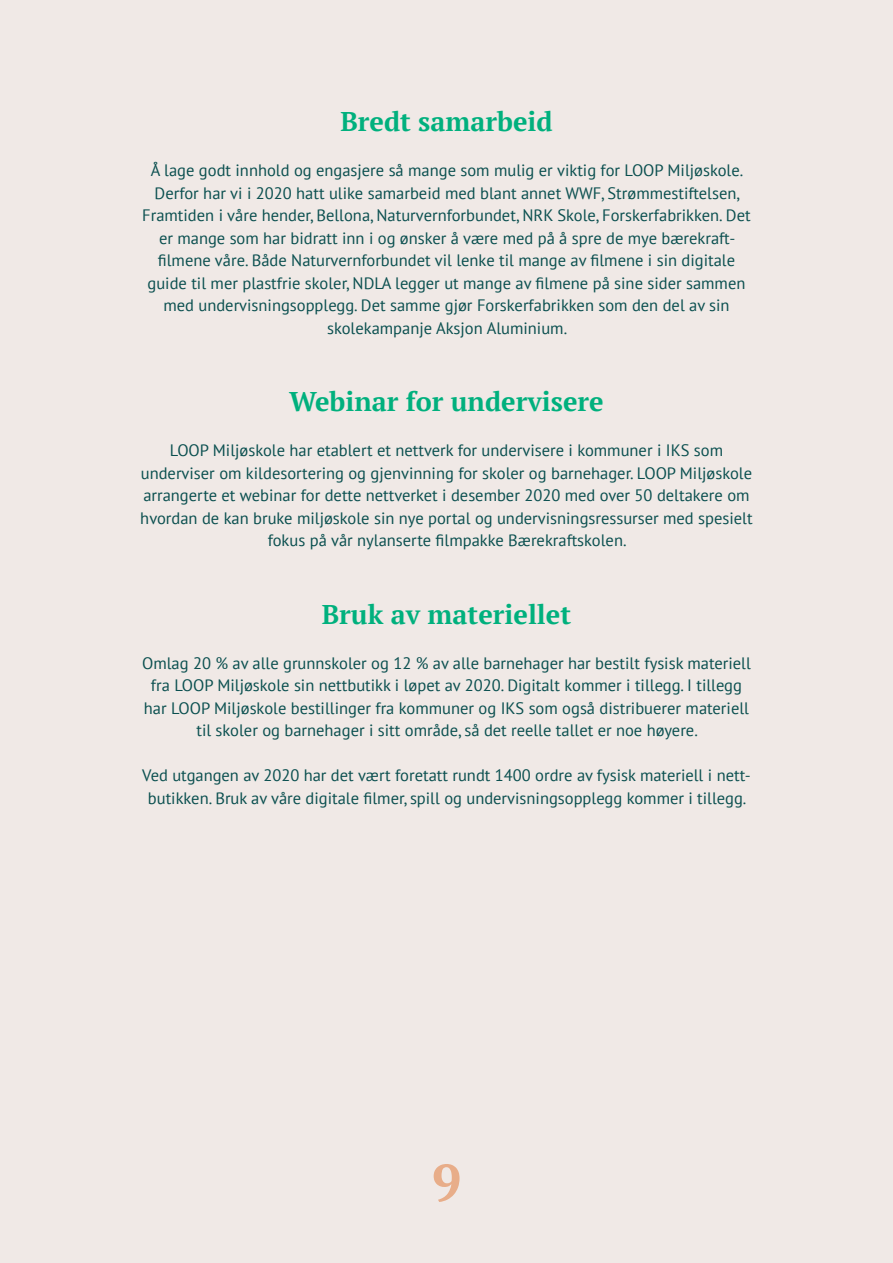
<style>
.page{position:relative;width:893px;height:1263px;background:#f0e9e6}
.page>*{position:absolute;margin:0;border:0;box-sizing:border-box;transform-origin:0 0}
.t1{font:700 52.5px "PT Serif";color:#e8ad89}
.t2{font:700 27px "PT Serif";color:#00b07d}
.t3{font:16.5px/22.5px "PT Sans";color:#0a4f4f;text-align:center}
</style>
<div class="page">
<p class="t2" style="left:340px;top:104px;width:214px">Bredt samarbeid</p>
<p class="t3" style="left:142px;top:159px;width:610px">Å lage godt innhold og engasjere så mange som mulig er viktig for LOOP Miljøskole.<br>Derfor har vi i 2020 hatt ulike samarbeid med blant annet WWF, Strømmestiftelsen, Framtiden i våre hender, Bellona, Naturvernforbundet, NRK Skole, Forskerfabrikken. Det er mange som har bidratt inn i og ønsker å være med på å spre de mye bærekraft&shy;filmene våre. Både Naturvernforbundet vil lenke til mange av filmene i sin digitale guide til mer plastfrie skoler, NDLA legger ut mange av filmene på sine sider sammen med undervisningsopplegg. Det samme gjør Forskerfabrikken som den del av sin skolekampanje Aksjon Aluminium.</p>
<p class="t2" style="left:289px;top:384px;width:316px">Webinar for undervisere</p>
<p class="t3" style="left:140px;top:439px;width:614px">LOOP Miljøskole har etablert et nettverk for undervisere i kommuner i IKS som underviser om kildesortering og gjenvinning for skoler og barnehager. LOOP Miljøskole arrangerte et webinar for dette nettverket i desember 2020 med over 50 deltakere om hvordan de kan bruke miljøskole sin nye portal og undervisningsressurser med spesielt fokus på vår nylanserte filmpakke Bærekraftskolen.</p>
<p class="t2" style="left:322px;top:596px;width:251px">Bruk av materiellet</p>
<p class="t3" style="left:142px;top:651px;width:610px">Omlag 20 % av alle grunnskoler og 12 % av alle barnehager har bestilt fysisk materiell fra LOOP Miljøskole sin nettbutikk i løpet av 2020. Digitalt kommer i tillegg. I tillegg har LOOP Miljøskole bestillinger fra kommuner og IKS som også distribuerer materiell til skoler og barnehager i sitt område, så det reelle tallet er noe høyere.</p>
<p class="t3" style="left:142px;top:764px;width:610px">Ved utgangen av 2020 har det vært foretatt rundt 1400 ordre av fysisk materiell i nett&shy;butikken. Bruk av våre digitale filmer, spill og undervisningsopplegg kommer i tillegg.</p>
<h1 class="t1" style="left:432px;top:1148px;width:31px">9</h1>
</div>
